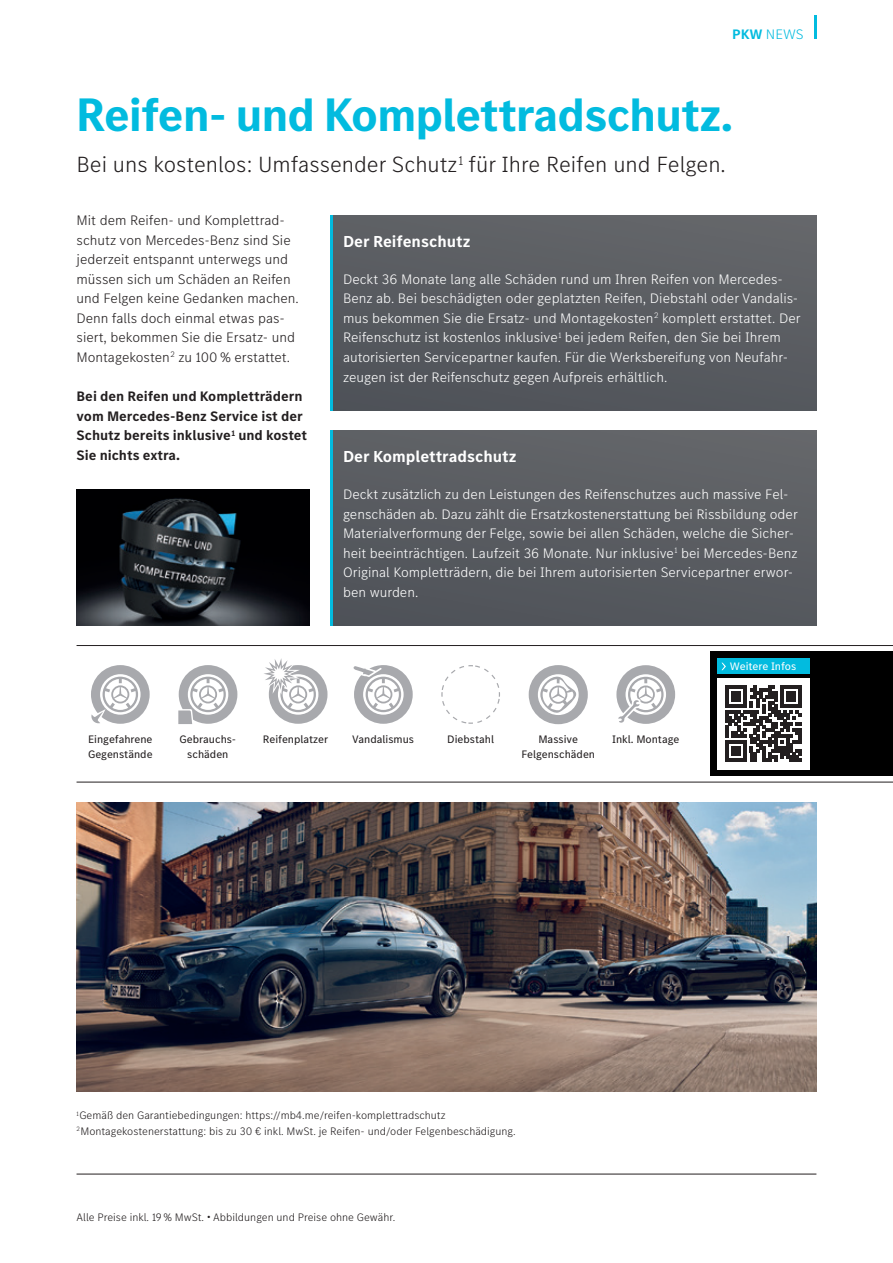
<style>
.page{position:relative;width:893px;height:1263px;background:#fff}
.page>*{position:absolute;margin:0;border:0;box-sizing:border-box;transform-origin:0 0}
.t1{font:700 48.75px "MB Corpo S Title";color:#02bbdf}
.t2{font:300 22.8px "MB Corpo S Text";color:#231f20}
.t3{font:700 16.5px "MB Corpo S Text";color:#fff}
.t4{font:300 14.25px/19.5px "MB Corpo S Text";color:#fff}
.t5{font:300 14.25px/19.5px "MB Corpo S Text";color:#231f20}
.t6{font:700 14.25px/19.5px "MB Corpo S Text";color:#231f20}
.t7{font:300 14.25px "MB Corpo S Text";color:#02bbdf}
.t8{font:300 11.25px/15.1px "MB Corpo S Text";color:#231f20}
.t9{font:11.25px/15.1px "MB Corpo S Text";color:#231f20;text-align:center}
.t10{font:11.25px "MB Corpo S Text";letter-spacing:-.005em;color:#fff}
.s1{font-weight:700}
.s2{font-size:7.5px}
</style>
<div class="page">
<hr style="left:77px;top:1174px;width:739px;height:1px;background:#231f20">
<hr style="left:814px;top:15px;width:2px;height:24px;background:#02bbdf">
<img style="left:77px;top:802px;width:739px;height:290px">
<div style="left:330px;top:215px;width:486px;height:196px;background:#595c61"></div>
<div style="left:330px;top:430px;width:486px;height:196px;background:#595c61"></div>
<img style="left:77px;top:489px;width:232px;height:137px">
<svg style="left:91px;top:665px;width:59px;height:59px"></svg>
<svg style="left:178px;top:665px;width:59px;height:59px"></svg>
<svg style="left:264px;top:658px;width:63px;height:66px"></svg>
<svg style="left:354px;top:665px;width:59px;height:59px"></svg>
<svg style="left:441px;top:665px;width:59px;height:59px"></svg>
<svg style="left:529px;top:665px;width:59px;height:59px"></svg>
<svg style="left:616px;top:665px;width:59px;height:59px"></svg>
<hr style="left:77px;top:645px;width:816px;height:1px;background:#231f20">
<hr style="left:77px;top:782px;width:816px;height:1px;background:#231f20">
<div style="left:711px;top:652px;width:182px;height:124px;background:#000"></div>
<div style="left:717px;top:678px;width:93px;height:92px;background:#fff"></div>
<svg style="left:725px;top:685px;width:77px;height:77px"></svg>
<svg style="left:726px;top:686px;width:76px;height:76px"></svg>
<hr style="left:780px;top:686px;width:22px;height:3px;background:#231f20">
<div style="left:717px;top:659px;width:93px;height:15px;background:#02bbdf"></div>
<svg style="left:721px;top:663px;width:5px;height:7px"></svg>
<hr style="left:330px;top:215px;width:2px;height:196px;background:#02bbdf">
<hr style="left:330px;top:430px;width:2px;height:196px;background:#02bbdf">
<p class="t7" style="left:732px;top:25px;width:73px"><span class="s1">PKW</span> NEWS</p>
<h1 class="t1" style="left:77px;top:83px;width:658px">Reifen- und Komplettradschutz.</h1>
<h2 class="t2" style="left:77px;top:150px;width:651px">Bei uns kostenlos: Umfassender Schutz<sup>1</sup> für Ihre Reifen und Felgen.</h2>
<p class="t5" style="left:77px;top:210px;width:224px">Mit dem Reifen- und Komplettrad&shy;schutz von Mercedes-Benz sind Sie jederzeit entspannt unterwegs und müssen sich um Schäden an Reifen und Felgen keine Gedanken machen.<br>Denn falls doch einmal etwas pas&shy;siert, bekommen Sie die Ersatz- und Montagekosten<sup>2</sup> zu 100 % erstattet.</p>
<p class="t6" style="left:77px;top:386px;width:232px">Bei den Reifen und Kompletträdern vom Mercedes-Benz Service ist der<br>Schutz bereits inklusive<sup>1</sup> und kostet<br>Sie nichts extra.</p>
<p class="t3" style="left:343px;top:230px;width:129px">Der Reifenschutz</p>
<p class="t4" style="left:343px;top:269px;width:459px">Deckt 36 Monate lang alle Schäden rund um Ihren Reifen von Mercedes-Benz ab. Bei beschädigten oder geplatzten Reifen, Diebstahl oder Vandalis&shy;mus bekommen Sie die Ersatz- und Montagekosten<sup>2</sup> komplett erstattet. Der Reifenschutz ist kostenlos inklusive<sup>1</sup> bei jedem Reifen, den Sie bei Ihrem autorisierten Servicepartner kaufen. Für die Werksbereifung von Neufahr&shy;zeugen ist der Reifenschutz gegen Aufpreis erhältlich.</p>
<p class="t3" style="left:343px;top:445px;width:175px">Der Komplettradschutz</p>
<p class="t4" style="left:343px;top:484px;width:456px">Deckt zusätzlich zu den Leistungen des Reifenschutzes auch massive Fel&shy;genschäden ab. Dazu zählt die Ersatzkostenerstattung bei Rissbildung oder Materialverformung der Felge, sowie bei allen Schäden, welche die Sicher&shy;heit beeinträchtigen. Laufzeit 36 Monate. Nur inklusive<sup>1</sup> bei Mercedes-Benz Original Kompletträdern, die bei Ihrem autorisierten Servicepartner erwor&shy;ben wurden.</p>
<p class="t9" style="left:88px;top:731px;width:66px;text-align:left">Eingefahrene<br>Gegenstände</p>
<p class="t9" style="left:263px;top:731px;width:67px">Reifenplatzer</p>
<p class="t9" style="left:521px;top:731px;width:75px">Massive<br>Felgenschäden</p>
<p class="t9" style="left:180px;top:731px;width:58px">Gebrauchs&shy;schäden</p>
<p class="t9" style="left:352px;top:731px;width:63px">Vandalismus</p>
<p class="t9" style="left:447px;top:731px;width:48px">Diebstahl</p>
<p class="t9" style="left:612px;top:731px;width:69px">Inkl. Montage</p>
<p class="t10" style="left:730px;top:659px;width:68px">Weitere Infos</p>
<p class="t8" style="left:77px;top:1107px;width:441px"><sup>1</sup>Gemäß den Garantiebedingungen: https://mb4.me/reifen-komplettradschutz<br><sup>2</sup>Montagekostenerstattung: bis zu 30 € inkl. MwSt. je Reifen- und/oder Felgenbeschädigung.</p>
<p class="t8" style="left:77px;top:1209px;width:320px">Alle Preise inkl. 19 % MwSt. <span class="s2">•</span> Abbildungen und Preise ohne Gewähr.</p>
</div>
